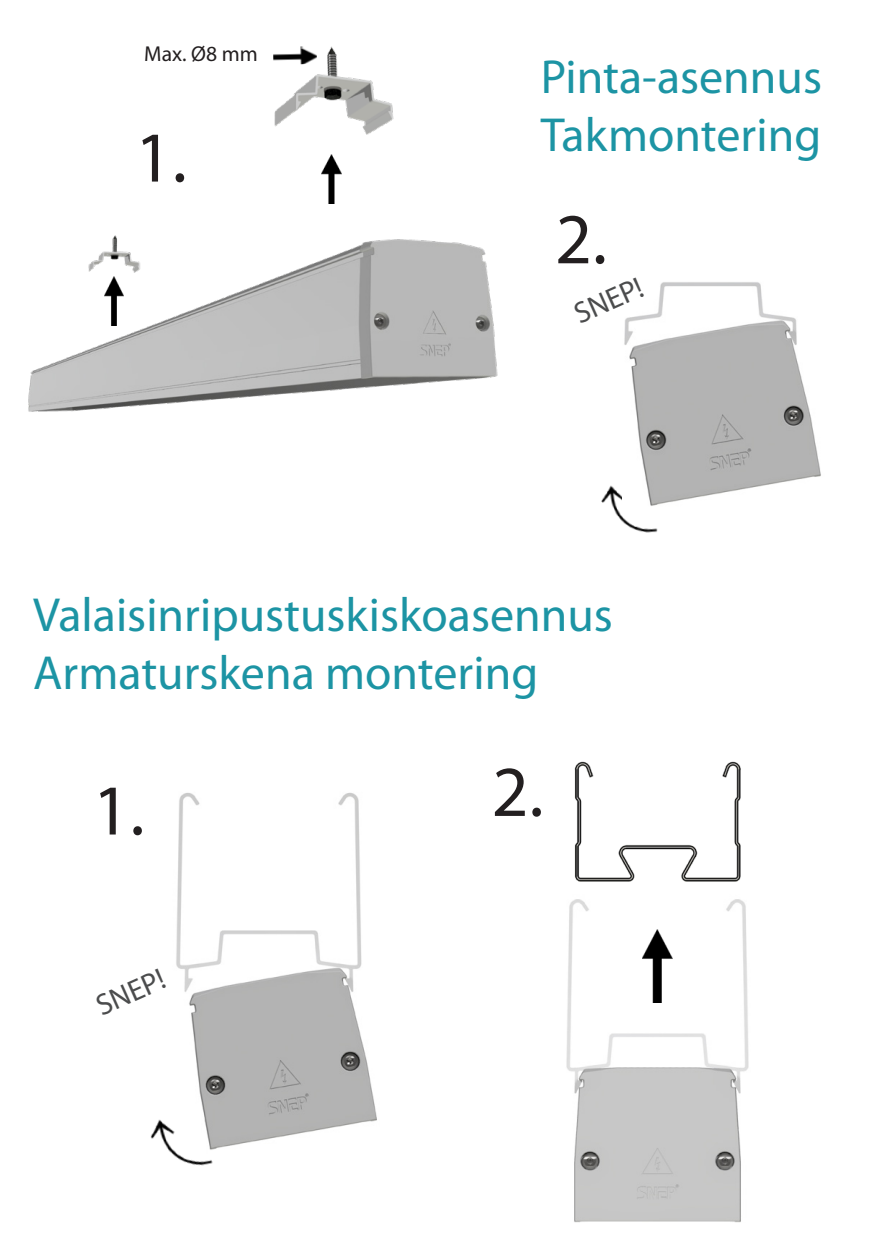
<style>
.page{position:relative;width:872px;height:1259px;background:#fff}
.page>*{position:absolute;margin:0;border:0;box-sizing:border-box;transform-origin:0 0}
.t1{font:72px "Myriad Pro";color:#231f20}
.t2{font:48px "Myriad Pro";color:#1c94a4}
.t3{font:30px "Myriad Pro";color:#4b4c4d}
.t4{font:21.6px "Myriad Pro";color:#231f20}
</style>
<div class="page">
<img style="left:601px;top:485px;width:57px;height:48px">
<img style="left:274px;top:46px;width:120px;height:158px">
<img style="left:321px;top:154px;width:20px;height:49px">
<img style="left:28px;top:235px;width:470px;height:177px">
<img style="left:622px;top:282px;width:199px;height:225px">
<img style="left:104px;top:277px;width:20px;height:48px">
<img style="left:176px;top:793px;width:201px;height:355px">
<img style="left:150px;top:1099px;width:69px;height:67px">
<img style="left:566px;top:899px;width:183px;height:324px">
<img style="left:575px;top:762px;width:165px;height:119px">
<img style="left:643px;top:929px;width:30px;height:73px">
<img style="left:273px;top:46px;width:44px;height:19px">
<p class="t4" style="left:144px;top:40px;width:115px">Max. Ø8 mm</p>
<p class="t1" style="left:135px;top:113px;width:53px">1.</p>
<p class="t2" style="left:541px;top:47px;width:283px">Pinta-asennus</p>
<p class="t2" style="left:541px;top:105px;width:282px">Takmontering</p>
<p class="t1" style="left:555px;top:195px;width:53px">2.</p>
<p class="t3" style="left:568px;top:298px;width:74px;rotate:-24deg">SNEP!</p>
<p class="t2" style="left:33px;top:586px;width:581px">Valaisinripustuskiskoasennus</p>
<p class="t2" style="left:33px;top:643px;width:506px">Armaturskena montering</p>
<p class="t1" style="left:93px;top:766px;width:53px">1.</p>
<p class="t3" style="left:90px;top:989px;width:74px;rotate:-24deg">SNEP!</p>
<p class="t1" style="left:491px;top:747px;width:53px">2.</p>
</div>
